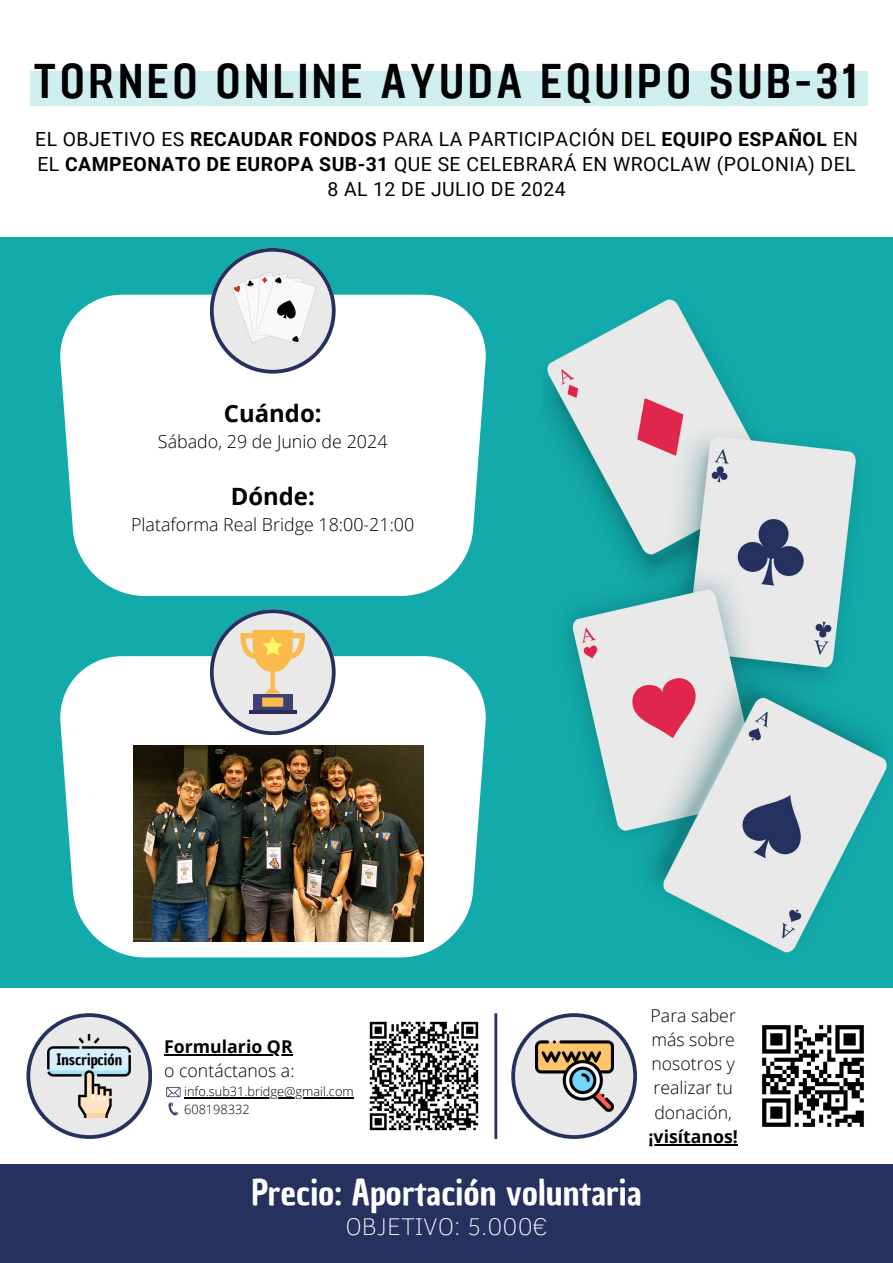
<style>
.page{position:relative;width:893px;height:1263px;background:#fff}
.page>*{position:absolute;margin:0;border:0;box-sizing:border-box;transform-origin:0 0}
.t1{font:48.75px "Adirek Sans 600";letter-spacing:.1em;color:#000}
.t2{font:34.5px "Chau Philomene One";color:#fff}
.t3{font:100 24.75px "Clear Sans";color:#fff}
.t4{font:700 23.85px "Open Sans";color:#000}
.t5{font:19.42px/24.8px "Roboto";letter-spacing:.025em;color:#000;text-align:center}
.t6{font:300 17.85px "Open Sans";color:#000}
.t7{font:300 17.7px/24.2px "Open Sans";color:#000}
.t8{font:700 17.7px "Open Sans";color:#000}
.t9{font:15.38px "Chau Philomene One";color:#000}
.t10{font:300 12.75px "Open Sans";color:#000}
.s1{font-weight:700}
</style>
<div class="page">
<div style="left:0;top:1164px;width:893px;height:99px;background:#25315f"></div>
<div style="left:0;top:237px;width:892px;height:751px;background:#13aaab"></div>
<img style="left:545px;top:297px;width:348px;height:660px">
<svg style="left:60px;top:656px;width:426px;height:301px;background:#ddf1f1"></svg>
<svg style="left:210px;top:609px;width:126px;height:126px;background:#bdc7bd"></svg>
<hr style="left:164px;top:1054px;width:129px;height:2px;background:#000">
<hr style="left:184px;top:1097px;width:170px;height:1px;background:#000">
<svg style="left:166px;top:1087px;width:14px;height:29px"></svg>
<svg style="left:26px;top:1013px;width:126px;height:126px"></svg>
<img style="left:48px;top:1034px;width:83px;height:83px">
<div style="left:51px;top:1050px;width:75px;height:19px;background:#d5f0fc"></div>
<div style="left:30px;top:72px;width:837px;height:34px;background:#cfeeee"></div>
<hr style="left:494px;top:1013px;width:3px;height:126px;background:#25315f">
<svg style="left:511px;top:1013px;width:126px;height:126px"></svg>
<img style="left:535px;top:1037px;width:78px;height:78px">
<svg style="left:60px;top:295px;width:426px;height:301px;background:#eff9f9"></svg>
<svg style="left:210px;top:248px;width:126px;height:126px"></svg>
<img style="left:232px;top:272px;width:84px;height:71px">
<img style="left:134px;top:746px;width:290px;height:195px">
<img style="left:762px;top:1025px;width:102px;height:102px">
<img style="left:369px;top:1021px;width:110px;height:110px">
<hr style="left:648px;top:1144px;width:90px;height:1px;background:#000">
<h4 class="t1" style="left:34px;top:53px;width:826px">TORNEO ONLINE AYUDA EQUIPO SUB-31</h4>
<p class="t5" style="left:35px;top:127px;width:824px">EL OBJETIVO ES <span class="s1">RECAUDAR FONDOS</span> PARA LA PARTICIPACIÓN DEL <span class="s1">EQUIPO ESPAÑOL</span> EN<br>EL <span class="s1">CAMPEONATO DE EUROPA SUB-31</span> QUE SE CELEBRARÁ EN WROCLAW (POLONIA) DEL<br>8 AL 12 DE JULIO DE 2024</p>
<p class="t4" style="left:224px;top:396px;width:99px">Cuándo:</p>
<p class="t6" style="left:158px;top:429px;width:231px">Sábado, 29 de Junio de 2024</p>
<p class="t4" style="left:231px;top:479px;width:86px">Dónde:</p>
<p class="t6" style="left:131px;top:512px;width:285px">Plataforma Real Bridge 18:00-21:00</p>
<p class="t9" style="left:56px;top:1049px;width:67px">Inscripción</p>
<h3 class="t8" style="left:164px;top:1034px;width:130px">Formulario QR</h3>
<p class="t7" style="left:164px;top:1058px;width:132px">o contáctanos a:</p>
<h4 class="t10" style="left:184px;top:1082px;width:171px">info.sub31.bridge@gmail.com</h4>
<p class="t10" style="left:184px;top:1100px;width:67px">608198332</p>
<p class="t7" style="left:650px;top:1003px;width:87px">Para saber más sobre nosotros y realizar tu donación,</p>
<h5 class="t8" style="left:648px;top:1124px;width:91px">¡visítanos!</h5>
<p class="t2" style="left:251px;top:1170px;width:392px">Precio: Aportación voluntaria</p>
<p class="t3" style="left:345px;top:1208px;width:204px">OBJETIVO: 5.000€</p>
</div>
